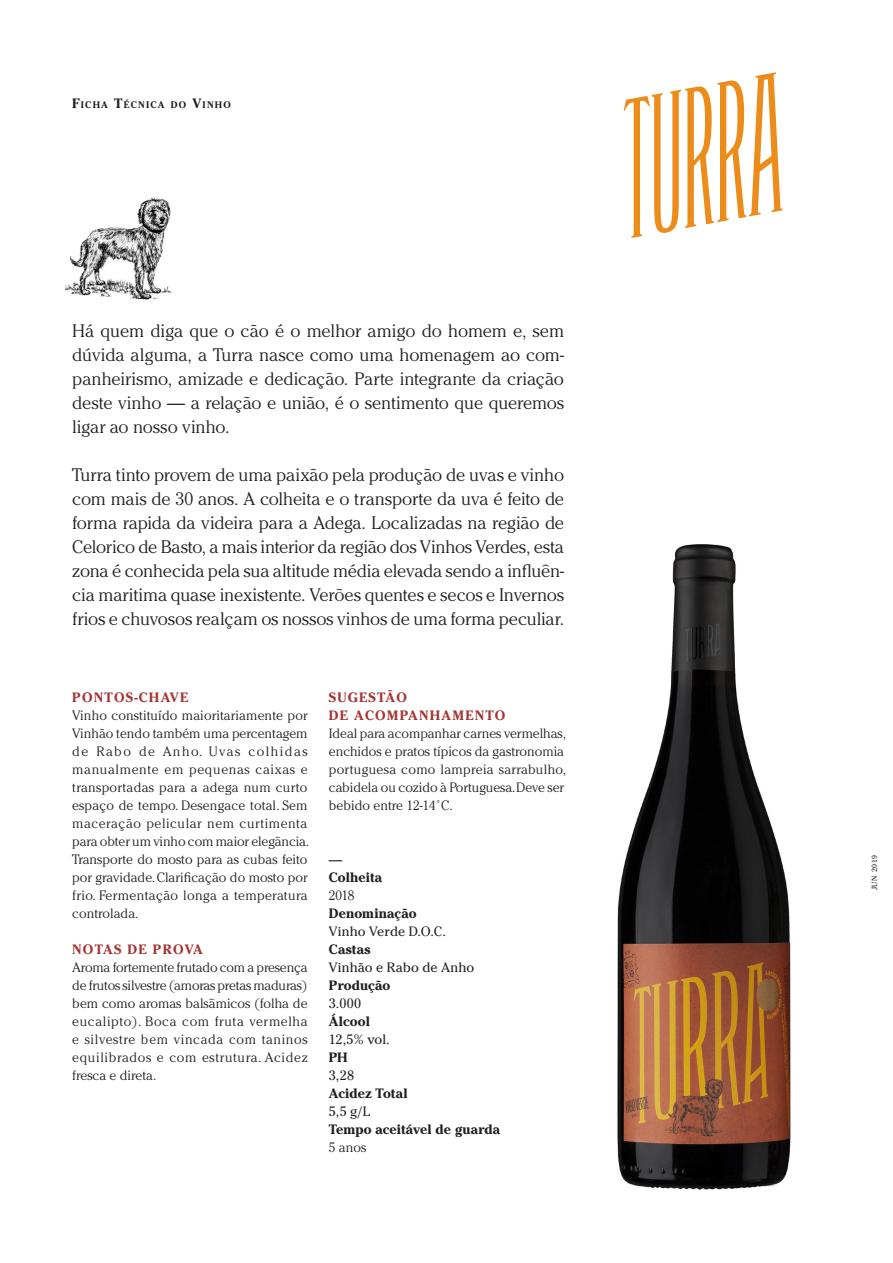
<style>
.page{position:relative;width:893px;height:1263px;background:#fff}
.page>*{position:absolute;margin:0;border:0;box-sizing:border-box;transform-origin:0 0}
.txt{font:300 18px/24px "Cheltenham Std";letter-spacing:-.015em;color:#231f20;text-align:justify}
.txt-2{font:300 13.5px/18px "Cheltenham Std";letter-spacing:.005em;color:#231f20}
.txt-3{font:700 13.5px "Cheltenham Std";letter-spacing:.005em;color:#231f20}
.txt-4{font:13.5px "Cheltenham Std";letter-spacing:.005em;color:#231f20}
.titulo_txt{font:700 13.5px "Cheltenham Std";letter-spacing:.09em;color:#a33632}
.titulo_txt-2{font:700 9.45px "Cheltenham Std";letter-spacing:.13em;color:#231f20}
.titulo_txt-3{font:7.5px "Cheltenham Std";letter-spacing:.09em;color:#231f20}
.s1{font-size:13.5px}
</style>
<div class="page">
<svg style="left:624px;top:72px;width:158px;height:166px"></svg>
<img style="left:65px;top:197px;width:107px;height:103px">
<img style="left:617px;top:544px;width:174px;height:646px">
<p class="titulo_txt-2" style="left:72px;top:99px;width:160px"><span class="s1">F</span>ICHA <span class="s1">T</span>ÉCNICA DO <span class="s1">V</span>INHO</p>
<p class="txt" style="left:72px;top:318px;width:493px">Há quem diga que o cão é o melhor amigo do homem e, sem dúvida alguma, a Turra nasce como uma homenagem ao com&shy;panheirismo, amizade e dedicação. Parte integrante da criação deste vinho — a relação e união, é o sentimento que queremos ligar ao nosso vinho.</p>
<p class="txt" style="left:72px;top:462px;width:493px">Turra tinto provem de uma paixão pela produção de uvas e vinho com mais de 30 anos. A colheita e o transporte da uva é feito de forma rapida da videira para a Adega. Localizadas na região de Celorico de Basto, a mais interior da região dos Vinhos Verdes, esta zona é conhecida pela sua altitude média elevada sendo a influên&shy;cia maritima quase inexistente. Verões quentes e secos e Invernos frios e chuvosos realçam os nossos vinhos de uma forma peculiar.</p>
<p class="titulo_txt" style="left:72px;top:689px;width:117px">PONTOS-CHAVE</p>
<p class="txt-2" style="left:72px;top:706px;width:238px">Vinho constituído maioritariamente por Vinhão tendo também uma percentagem de Rabo de Anho. Uvas colhidas manualmente em pequenas caixas e transportadas para a adega num curto espaço de tempo. Desengace total. Sem maceração pelicular nem curtimenta para obter um vinho com maior elegância.<br>Transporte do mosto para as cubas feito por gravidade. Clarificação do mosto por frio. Fermentação longa a temperatura controlada.</p>
<p class="titulo_txt" style="left:72px;top:941px;width:132px">NOTAS DE PROVA</p>
<p class="txt-2" style="left:72px;top:958px;width:237px;text-align:justify">Aroma fortemente frutado com a presença de frutos silvestre (amoras pretas maduras) bem como aromas balsâmicos (folha de eucalipto). Boca com fruta vermelha e silvestre bem vincada com taninos equilibrados e com estrutura. Acidez fresca e direta.</p>
<p class="titulo_txt" style="left:329px;top:689px;width:80px">SUGESTÃO</p>
<p class="titulo_txt" style="left:329px;top:707px;width:178px">DE ACOMPANHAMENTO</p>
<p class="txt-2" style="left:329px;top:724px;width:239px">Ideal para acompanhar carnes vermelhas, enchidos e pratos típicos da gastronomia portuguesa como lampreia sarrabulho, cabidela ou cozido à Portuguesa.Deve ser bebido entre 12-14˚C.</p>
<p class="txt-4" style="left:329px;top:851px;width:15px">—</p>
<p class="txt-3" style="left:329px;top:869px;width:55px">Colheita</p>
<p class="txt-2" style="left:329px;top:886px;width:27px">2018</p>
<p class="txt-3" style="left:329px;top:905px;width:89px">Denominação</p>
<p class="txt-4" style="left:329px;top:923px;width:119px">Vinho Verde D.O.C.</p>
<p class="txt-3" style="left:329px;top:941px;width:43px">Castas</p>
<p class="txt-4" style="left:329px;top:959px;width:147px">Vinhão e Rabo de Anho</p>
<p class="txt-3" style="left:329px;top:977px;width:63px">Produção</p>
<p class="txt-4" style="left:329px;top:995px;width:34px">3.000</p>
<p class="txt-3" style="left:329px;top:1013px;width:43px">Álcool</p>
<p class="txt-4" style="left:329px;top:1031px;width:62px">12,5% vol.</p>
<p class="txt-3" style="left:329px;top:1049px;width:20px">PH</p>
<p class="txt-4" style="left:329px;top:1067px;width:27px">3,28</p>
<p class="txt-3" style="left:329px;top:1085px;width:80px">Acidez Total</p>
<p class="txt-4" style="left:329px;top:1103px;width:43px">5,5 g/L</p>
<p class="txt-3" style="left:329px;top:1121px;width:173px">Tempo aceitável de guarda</p>
<p class="txt-2" style="left:329px;top:1138px;width:39px">5 anos</p>
<p class="titulo_txt-3" style="left:870px;top:890px;width:37px;rotate:-90deg">JUN 2019</p>
</div>
